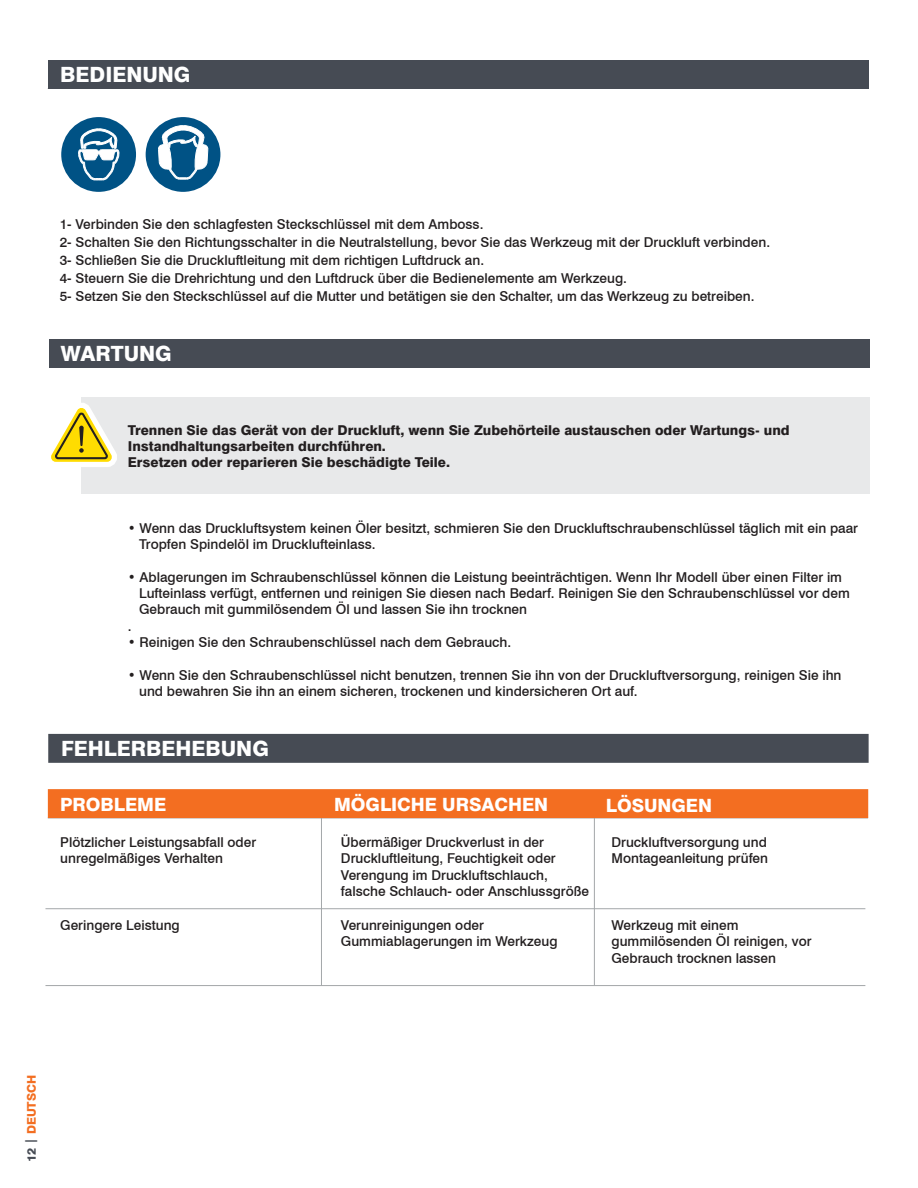
<style>
.page{position:relative;width:918px;height:1188px;background:#fff}
.page>*{position:absolute;margin:0;border:0;box-sizing:border-box;transform-origin:0 0}
.t1{font:800 21px "Swiss 721 BT";color:#fff}
.t2{font:800 18.3px "Swiss 721 BT";color:#fff}
.t3{font:500 13.65px/16.4px "Swiss 721 BT";color:#231f20}
.t4{font:800 13.65px/16.4px "Swiss 721 BT";color:#231f20}
.t5{font:800 12px "Swiss 721 BT";color:#f36e21}
.s1{color:#464b54}
</style>
<div class="page">
<div style="left:49px;top:60px;width:820px;height:29px;background:#464b54"></div>
<div style="left:61px;top:117px;width:75px;height:75px;background:#005285;border-radius:50%"></div>
<svg style="left:78px;top:128px;width:42px;height:53px"></svg>
<div style="left:146px;top:117px;width:74px;height:75px;background:#005285;border-radius:50%"></div>
<svg style="left:158px;top:125px;width:51px;height:55px"></svg>
<div style="left:49px;top:339px;width:821px;height:29px;background:#464b54"></div>
<div style="left:81px;top:397px;width:789px;height:97px;background:#e8e9ea"></div>
<svg style="left:51px;top:403px;width:66px;height:64px"></svg>
<hr style="left:45px;top:908px;width:820px;height:1px;background:#a3a7a9">
<hr style="left:48px;top:818px;width:820px;height:1px;background:#a3a7a9">
<hr style="left:321px;top:810px;width:1px;height:176px;background:#a3a7a9">
<hr style="left:594px;top:811px;width:1px;height:175px;background:#a3a7a9">
<div style="left:48px;top:734px;width:821px;height:29px;background:#464b54"></div>
<div style="left:48px;top:789px;width:820px;height:29px;background:#f36e21"></div>
<hr style="left:45px;top:985px;width:820px;height:1px;background:#a3a7a9">
<h1 class="t1" style="left:60px;top:62px;width:132px">BEDIENUNG</h1>
<p class="t3" style="left:60px;top:215px;width:712px;line-height:18px">1- Verbinden Sie den schlagfesten Steckschlüssel mit dem Amboss.<br>2- Schalten Sie den Richtungsschalter in die Neutralstellung, bevor Sie das Werkzeug mit der Druckluft verbinden.<br>3- Schließen Sie die Druckluftleitung mit dem richtigen Luftdruck an.<br>4- Steuern Sie die Drehrichtung und den Luftdruck über die Bedienelemente am Werkzeug.<br>5- Setzen Sie den Steckschlüssel auf die Mutter und betätigen sie den Schalter, um das Werkzeug zu betreiben.</p>
<h1 class="t1" style="left:61px;top:341px;width:113px">WARTUNG</h1>
<p class="t4" style="left:128px;top:421px;width:663px">Trennen Sie das Gerät von der Druckluft, wenn Sie Zubehörteile austauschen oder Wartungs- und<br>Instandhaltungsarbeiten durchführen.<br>Ersetzen oder reparieren Sie beschädigte Teile.</p>
<p class="t3" style="left:139px;top:519px;width:720px;text-indent:-11px">• Wenn das Druckluftsystem keinen Öler besitzt, schmieren Sie den Druckluftschraubenschlüssel täglich mit ein paar<br>Tropfen Spindelöl im Drucklufteinlass.</p>
<p class="t3" style="left:128px;top:568px;width:716px">• Ablagerungen im Schraubenschlüssel können die Leistung beeinträchtigen. Wenn Ihr Modell über einen Filter im</p>
<p class="t3" style="left:139px;top:585px;width:712px">Lufteinlass verfügt, entfernen und reinigen Sie diesen nach Bedarf. Reinigen Sie den Schraubenschlüssel vor dem</p>
<p class="t3" style="left:139px;top:601px;width:389px">Gebrauch mit gummilösendem Öl und lassen Sie ihn trocknen</p>
<p class="t3" style="left:128px;top:617px;width:5px">.</p>
<p class="t3" style="left:128px;top:634px;width:385px">• Reinigen Sie den Schraubenschlüssel nach dem Gebrauch.</p>
<p class="t3" style="left:139px;top:666px;width:704px;text-indent:-11px">• Wenn Sie den Schraubenschlüssel nicht benutzen, trennen Sie ihn von der Druckluftversorgung, reinigen Sie ihn und bewahren Sie ihn an einem sicheren, trockenen und kindersicheren Ort auf.</p>
<h1 class="t1" style="left:61px;top:735px;width:209px">FEHLERBEHEBUNG</h1>
<h2 class="t2" style="left:60px;top:793px;width:108px">PROBLEME</h2>
<h2 class="t2" style="left:334px;top:793px;width:216px">MÖGLICHE URSACHEN</h2>
<h2 class="t2" style="left:606px;top:794px;width:108px">LÖSUNGEN</h2>
<p class="t3" style="left:60px;top:834px;width:197px">Plötzlicher Leistungsabfall oder unregelmäßiges Verhalten</p>
<p class="t3" style="left:341px;top:834px;width:250px">Übermäßiger Druckverlust in der Druckluftleitung, Feuchtigkeit oder Verengung im Druckluftschlauch, falsche Schlauch- oder Anschlussgröße</p>
<p class="t3" style="left:612px;top:834px;width:158px">Druckluftversorgung und<br>Montageanleitung prüfen</p>
<p class="t3" style="left:60px;top:917px;width:121px">Geringere Leistung</p>
<p class="t3" style="left:341px;top:917px;width:218px">Verunreinigungen oder<br>Gummiablagerungen im Werkzeug</p>
<p class="t3" style="left:612px;top:917px;width:202px">Werkzeug mit einem gummilösenden Öl reinigen, vor<br>Gebrauch trocknen lassen</p>
<p class="t5" style="left:24px;top:1162px;width:88px;rotate:-90deg"><span class="s1">12 |</span> DEUTSCH</p>
</div>
